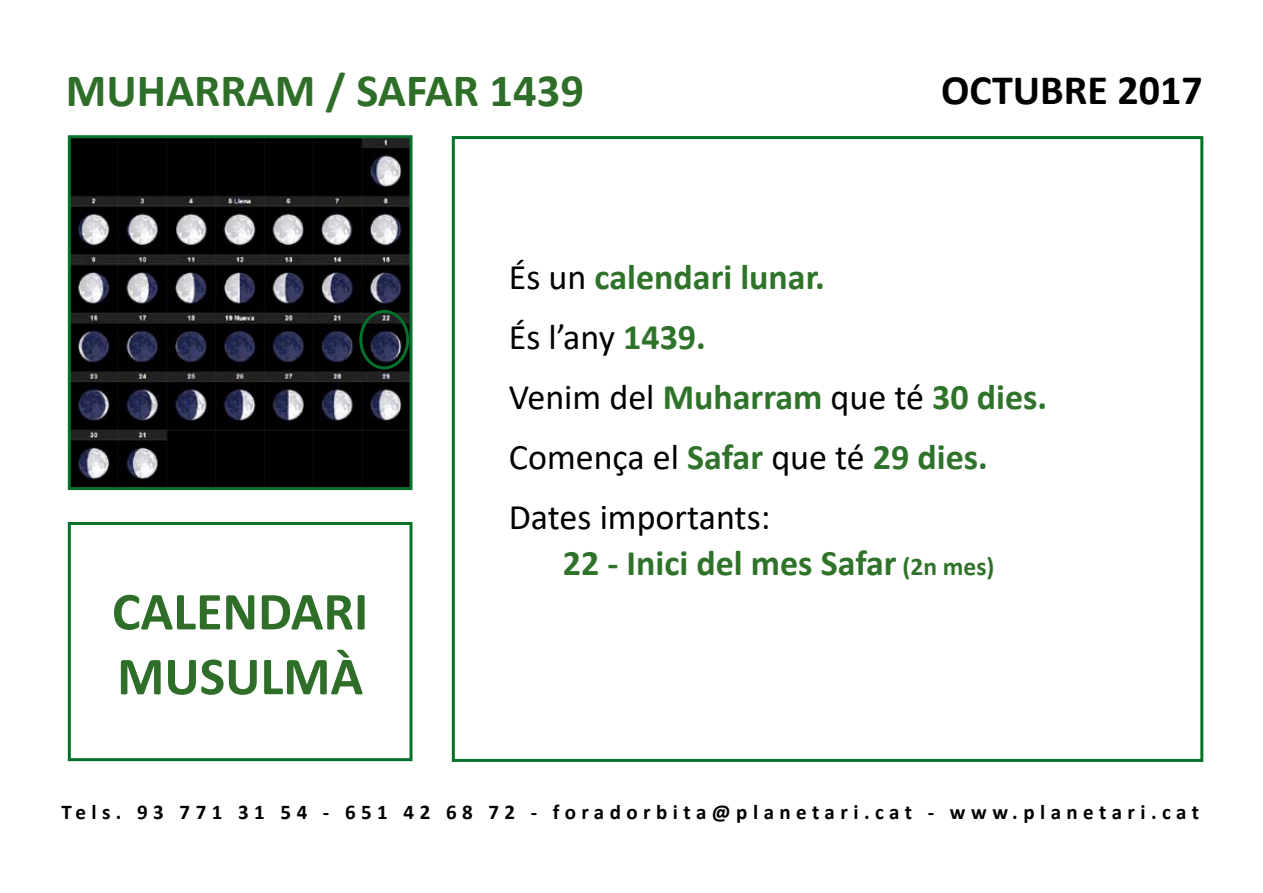
<style>
.page{position:relative;width:1263px;height:893px;background:#fff}
.page>*{position:absolute;margin:0;border:0;box-sizing:border-box;transform-origin:0 0}
.t1{font:700 54px/64.8px "Calibri";color:#2e6e28}
.t2{font:700 46.5px "Calibri";color:#2e6e28}
.t3{font:700 42px "Calibri";color:#000}
.t4{font:36px/60px "Calibri";color:#000}
.t5{font:700 36px "Calibri";color:#2e7329}
.t6{font:700 21px "Calibri";letter-spacing:.26em;color:#000}
.s1{font-weight:700;color:#2e7329}
.s2{font-size:25.5px}
</style>
<div class="page">
<div style="left:452px;top:136px;width:751px;height:626px;border:3px solid #04722b"></div>
<div style="left:68px;top:522px;width:344px;height:239px;border:3px solid #04722b"></div>
<img style="left:72px;top:139px;width:336px;height:347px">
<div style="left:68px;top:135px;width:344px;height:355px;border:3px solid #04722b"></div>
<div style="left:359px;top:310px;width:50px;height:59px;border:3px solid #04722b;border-radius:50%"></div>
<p class="t2" style="left:66px;top:58px;width:520px">MUHARRAM / SAFAR 1439</p>
<p class="t3" style="left:941px;top:60px;width:263px">OCTUBRE 2017</p>
<h1 class="t1" style="left:112px;top:578px;width:258px">CALENDARI<br>MUSULMÀ</h1>
<p class="t4" style="left:509px;top:246px;width:540px">És un <span class="s1">calendari lunar.<br></span>És l’any <span class="s1">1439.<br></span>Venim del <span class="s1">Muharram</span> que té <span class="s1">30 dies.<br></span>Comença el <span class="s1">Safar</span> que té <span class="s1">29 dies.<br></span>Dates importants:</p>
<p class="t5" style="left:563px;top:538px;width:433px">22 - Inici del mes Safar <span class="s2">(2n mes)</span></p>
<p class="t6" style="left:61px;top:797px;width:1139px">Tels. 93 771 31 54 - 651 42 68 72 - foradorbita@planetari.cat - www.planetari.cat</p>
</div>
